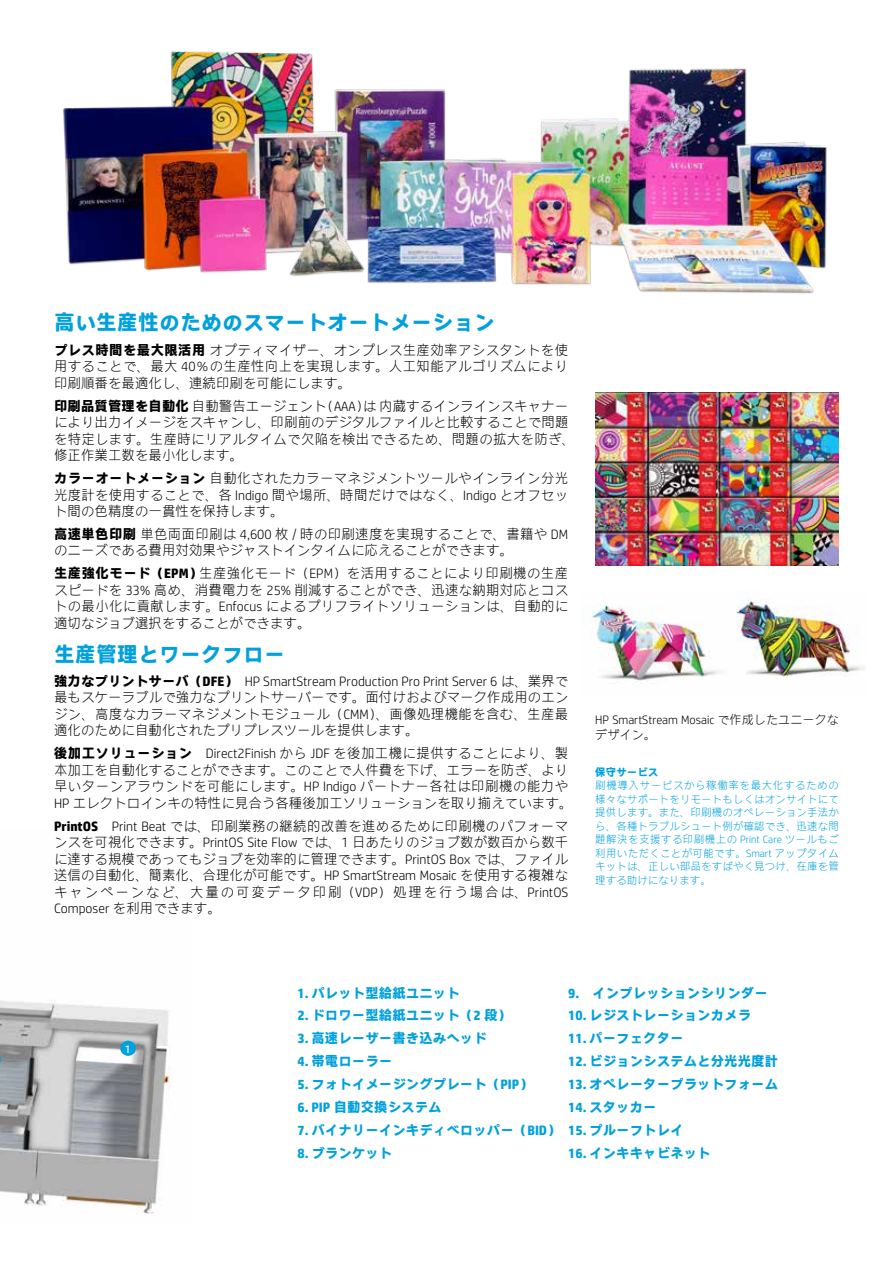
<style>
.page{position:relative;width:893px;height:1263px;background:#fff}
.page>*{position:absolute;margin:0;border:0;box-sizing:border-box;transform-origin:0 0}
.t1{font:700 21px "HP Simplified Jpan";color:#00a1dd}
.t2{font:300 13.5px/16.5px "HP Simplified Jpan";letter-spacing:.005em;color:#000;text-align:justify}
.t3{font:700 13.5px "HP Simplified Jpan";color:#00a1dd}
.t4{font:300 12.15px/14.9px "HP Simplified Jpan";color:#000}
.t5{font:11.25px "HP Simplified";color:#fff}
.t6{font:300 10.5px/13.5px "HP Simplified Jpan";letter-spacing:.01em;color:#00a1dd;text-align:justify}
.t7{font:700 10.5px "HP Simplified Jpan";color:#00a1dd}
.s1{font-weight:700}
</style>
<div class="page">
<img style="left:0;top:1000px;width:171px;height:214px">
<svg style="left:0;top:1052px;width:1px;height:15px"></svg>
<div style="left:120px;top:1041px;width:16px;height:15px;background:#00a1dd;border-radius:50%"></div>
<img style="left:582px;top:599px;width:282px;height:82px">
<img style="left:595px;top:392px;width:244px;height:174px">
<img style="left:63px;top:51px;width:764px;height:243px">
<h1 class="t1" style="left:54px;top:310px;width:442px">高い生産性のためのスマートオートメーション</h1>
<p class="t2" style="left:54px;top:342px;width:516px"><span class="s1">プレス時間を最大限活用</span> オプティマイザー、オンプレス生産効率アシスタントを使用することで、最大 40％の生産性向上を実現します。人工知能アルゴリズムにより印刷順番を最適化し、連続印刷を可能にします。</p>
<p class="t2" style="left:54px;top:398px;width:523px;text-align:left"><span class="s1">印刷品質管理を自動化</span> 自動警告エージェント（AAA）は 内蔵するインラインスキャナーにより出力イメージをスキャンし、印刷前のデジタルファイルと比較することで問題を特定します。生産時にリアルタイムで欠陥を検出できるため、問題の拡大を防ぎ、修正作業工数を最小化します。</p>
<p class="t2" style="left:54px;top:470px;width:516px"><span class="s1">カラーオートメーション</span> 自動化されたカラーマネジメントツールやインライン分光光度計を使用することで、各 Indigo 間や場所、時間だけではなく、Indigo とオフセット間の色精度の一貫性を保持します。</p>
<p class="t2" style="left:54px;top:526px;width:516px"><span class="s1">高速単色印刷</span> 単色両面印刷は 4,600 枚 / 時の印刷速度を実現することで、書籍や DMのニーズである費用対効果やジャストインタイムに応えることができます。</p>
<p class="t2" style="left:54px;top:565px;width:516px"><span class="s1">生産強化モード（EPM）</span>生産強化モード（EPM）を活用することにより印刷機の生産スピードを 33% 高め、消費電力を 25% 削減することができ、迅速な納期対応とコストの最小化に貢献します。Enfocus によるプリフライトソリューションは、自動的に適切なジョブ選択をすることができます。</p>
<h1 class="t1" style="left:54px;top:641px;width:232px">生産管理とワークフロー</h1>
<p class="t2" style="left:54px;top:673px;width:516px"><span class="s1">強力なプリントサーバ（DFE）</span>　HP SmartStream Production Pro Print Server 6 は、業界で最もスケーラブルで強力なプリントサーバーです。面付けおよびマーク作成用のエンジン、高度なカラーマネジメントモジュール（CMM）、画像処理機能を含む、生産最適化のために自動化されたプリプレスツールを提供します。</p>
<p class="t2" style="left:54px;top:745px;width:520px;text-align:left"><span class="s1">後加工ソリューション</span>　Direct2Finish から JDF を後加工機に提供することにより、製本加工を自動化することができます。このことで人件費を下げ、エラーを防ぎ、より早いターンアラウンドを可能にします。HP Indigo パートナー各社は印刷機の能力やHP エレクトロインキの特性に見合う各種後加工ソリューションを取り揃えています。</p>
<p class="t2" style="left:54px;top:818px;width:516px"><span class="s1">PrintOS　</span>Print Beat では、印刷業務の継続的改善を進めるために印刷機のパフォーマンスを可視化できます。PrintOS Site Flow では、1 日あたりのジョブ数が数百から数千に達する規模であってもジョブを効率的に管理できます。PrintOS Box では、ファイル送信の自動化、簡素化、合理化が可能です。HP SmartStream Mosaic を使用する複雑なキャンペーンなど、大量の可変データ印刷（VDP）処理を行う場合は、PrintOS Composer を利用できます。</p>
<p class="t4" style="left:595px;top:713px;width:245px">HP SmartStream Mosaic で作成したユニークなデザイン。</p>
<p class="t7" style="left:595px;top:766px;width:64px">保守サービス</p>
<p class="t6" style="left:595px;top:779px;width:245px">刷機導入サービスから稼働率を最大化するための様々なサポートをリモートもしくはオンサイトにて提供します。また、印刷機のオペレーション手法から、各種トラブルシュート例が確認でき、迅速な問題解決を支援する印刷機上の Print Care ツールもご利用いただくことが可能です。Smart アップタイムキットは、正しい部品をすばやく見つけ、在庫を管理する助けになります。</p>
<p class="t5" style="left:125px;top:1042px;width:8px">1</p>
<p class="t3" style="left:298px;top:984px;width:164px">1. パレット型給紙ユニット</p>
<p class="t3" style="left:298px;top:1007px;width:215px">2. ドロワー型給紙ユニット（2 段）</p>
<p class="t3" style="left:298px;top:1030px;width:191px">3. 高速レーザー書き込みヘッド</p>
<p class="t3" style="left:298px;top:1053px;width:96px">4. 帯電ローラー</p>
<p class="t3" style="left:298px;top:1076px;width:237px">5. フォトイメージングプレート（PIP）</p>
<p class="t3" style="left:298px;top:1099px;width:146px">6. PIP 自動交換システム</p>
<p class="t3" style="left:298px;top:1122px;width:265px">7. バイナリーインキディベロッパー（BID）</p>
<p class="t3" style="left:298px;top:1145px;width:96px">8. ブランケット</p>
<p class="t3" style="left:568px;top:984px;width:201px">9. インプレッションシリンダー</p>
<p class="t3" style="left:568px;top:1007px;width:184px">10. レジストレーションカメラ</p>
<p class="t3" style="left:568px;top:1030px;width:117px">11. パーフェクター</p>
<p class="t3" style="left:568px;top:1053px;width:211px">12. ビジョンシステムと分光光度計</p>
<p class="t3" style="left:568px;top:1076px;width:211px">13. オペレータープラットフォーム</p>
<p class="t3" style="left:568px;top:1099px;width:90px">14. スタッカー</p>
<p class="t3" style="left:568px;top:1122px;width:117px">15. プルーフトレイ</p>
<p class="t3" style="left:568px;top:1145px;width:144px">16. インキキャビネット</p>
</div>
